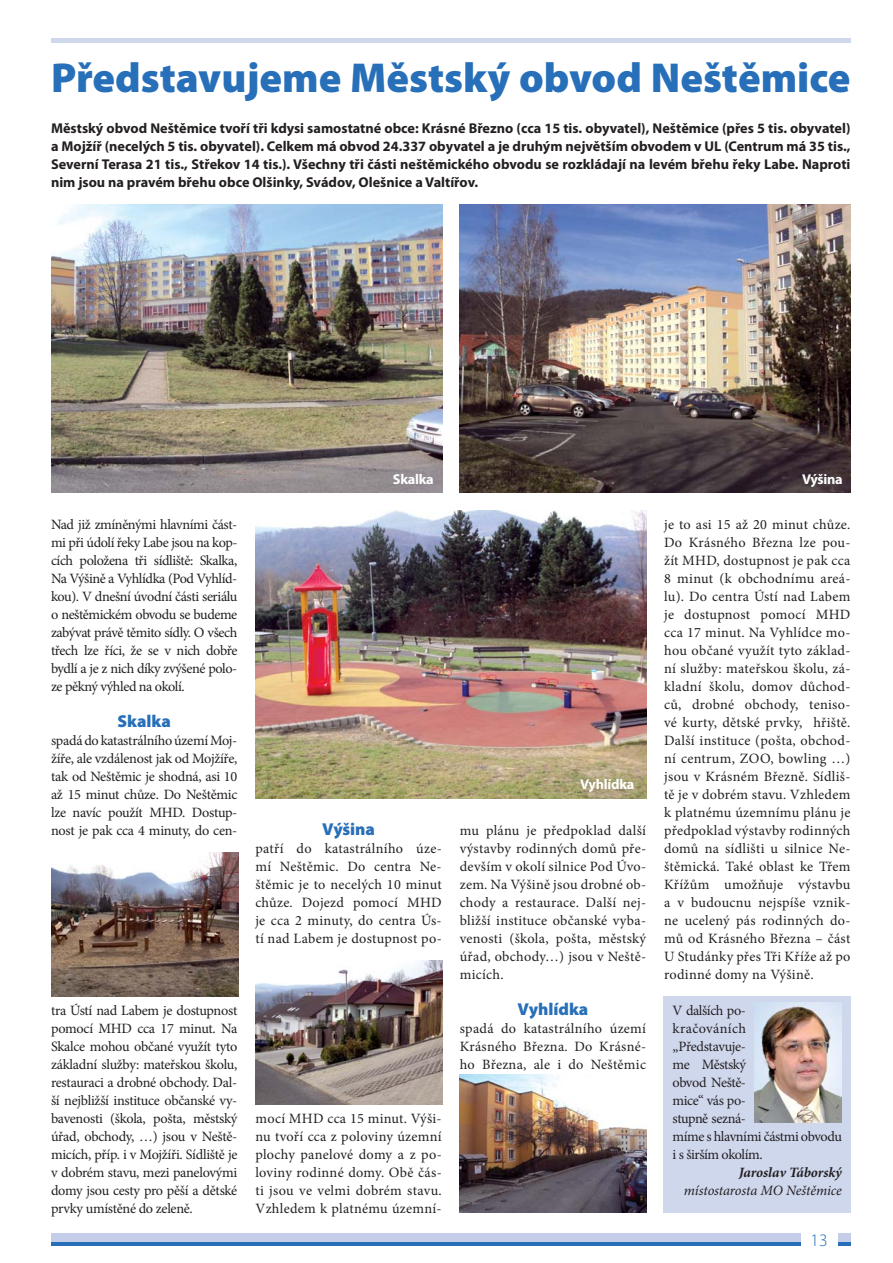
<style>
.page{position:relative;width:893px;height:1263px;background:#fff}
.page>*{position:absolute;margin:0;border:0;box-sizing:border-box;transform-origin:0 0}
.t1{font:900 42px "Myriad Pro";color:#276fb8}
.t2{font:300 17.55px "Myriad Pro";color:#276fb8}
.t3{font:900 17.25px "Myriad Pro";color:#276fb8}
.t4{font:14.25px/18px "Minion Pro";color:#231f20;text-align:justify}
.t5{font:700 14.25px/18px "Myriad Pro";color:#231f20;text-align:justify}
.t6{font:14.25px/18px "Minion Pro";letter-spacing:-.03em;color:#231f20}
.t7{font:italic 14.25px "Minion Pro";letter-spacing:-.01em;color:#231f20}
.t8{font:700 14.25px "Myriad Pro";letter-spacing:-.02em;color:#fff}
.t9{font:italic 700 14.25px "Minion Pro";letter-spacing:-.005em;color:#231f20}
</style>
<div class="page">
<div style="left:51px;top:1237px;width:750px;height:9px;background:#276fb8"></div>
<div style="left:51px;top:1233px;width:750px;height:9px;background:#c4cee9"></div>
<div style="left:838px;top:1237px;width:12px;height:9px;background:#276fb8"></div>
<div style="left:838px;top:1233px;width:12px;height:9px;background:#c4cee9"></div>
<div style="left:663px;top:997px;width:187px;height:216px;background:#cfd7ed"></div>
<div style="left:51px;top:38px;width:799px;height:5px;background:#cfd7ed"></div>
<img style="left:754px;top:1003px;width:87px;height:120px">
<img style="left:255px;top:961px;width:187px;height:144px">
<img style="left:51px;top:205px;width:391px;height:288px">
<img style="left:459px;top:205px;width:391px;height:288px">
<img style="left:51px;top:853px;width:187px;height:144px">
<img style="left:255px;top:511px;width:391px;height:288px">
<img style="left:459px;top:1075px;width:187px;height:138px">
<h1 class="t1" style="left:51px;top:62px;width:801px">Představujeme Městský obvod Neštěmice</h1>
<p class="t5" style="left:51px;top:120px;width:801px">Městský obvod Neštěmice tvoří tři kdysi samostatné obce: Krásné Březno (cca 15 tis. obyvatel), Neštěmice (přes 5 tis. obyvatel) a Mojžíř (necelých 5 tis. obyvatel). Celkem má obvod 24.337 obyvatel a je druhým největším obvodem v UL (Centrum má 35 tis., Severní Terasa 21 tis., Střekov 14 tis.). Všechny tři části neštěmického obvodu se rozkládají na levém břehu řeky Labe. Naproti nim jsou na pravém břehu obce Olšinky, Svádov, Olešnice a Valtířov.</p>
<p class="t4" style="left:51px;top:516px;width:188px">Nad již zmíněnými hlavními část&shy;mi při údolí řeky Labe jsou na kop&shy;cích položena tři sídliště: Skalka, Na Výšině a Vyhlídka (Pod Vyhlíd&shy;kou). V dnešní úvodní části seriálu o neštěmickém obvodu se budeme zabývat právě těmito sídly. O všech třech lze říci, že se v nich dobře bydlí a je z nich díky zvýšené polo&shy;ze pěkný výhled na okolí.</p>
<p class="t3" style="left:118px;top:714px;width:55px">Skalka</p>
<p class="t4" style="left:51px;top:732px;width:188px">spadá do katastrálního území Moj&shy;žíře, ale vzdálenost jak od Mojžíře, tak od Neštěmic je shodná, asi 10 až 15 minut chůze. Do Neštěmic lze navíc použít MHD. Dostup&shy;nost je pak cca 4 minuty, do cen-</p>
<p class="t4" style="left:51px;top:1002px;width:188px">tra Ústí nad Labem je dostupnost pomocí MHD cca 17 minut. Na Skalce mohou občané využít tyto základní služby: mateřskou školu, restauraci a drobné obchody. Dal&shy;ší nejbližší instituce občanské vy&shy;bavenosti (škola, pošta, městský úřad, obchody, …) jsou v Neště&shy;micích, příp. i v Mojžíři. Sídliště je v dobrém stavu, mezi panelovými domy jsou cesty pro pěší a dětské prvky umístěné do zeleně.</p>
<p class="t8" style="left:393px;top:474px;width:42px">Skalka</p>
<p class="t8" style="left:802px;top:474px;width:42px">Výšina</p>
<p class="t3" style="left:322px;top:822px;width:54px">Výšina</p>
<p class="t4" style="left:255px;top:840px;width:188px">patří do katastrálního úze&shy;mí Neštěmic. Do centra Ne&shy;štěmic je to necelých 10 minut chůze. Dojezd pomocí MHD je cca 2 minuty, do centra Ús&shy;tí nad Labem je dostupnost po-</p>
<p class="t4" style="left:255px;top:1110px;width:188px">mocí MHD cca 15 minut. Výši&shy;nu tvoří cca z poloviny územní plochy panelové domy a z po&shy;loviny rodinné domy. Obě čás&shy;ti jsou ve velmi dobrém stavu.<br>Vzhledem k platnému územní-</p>
<p class="t8" style="left:580px;top:779px;width:56px">Vyhlídka</p>
<p class="t4" style="left:460px;top:822px;width:188px">mu plánu je předpoklad další výstavby rodinných domů pře&shy;devším v okolí silnice Pod Úvo&shy;zem. Na Výšině jsou drobné ob&shy;chody a restaurace. Další nej&shy;bližší instituce občanské vyba&shy;venosti (škola, pošta, městský úřad, obchody…) jsou v Neště&shy;micích.</p>
<p class="t3" style="left:517px;top:1002px;width:72px">Vyhlídka</p>
<p class="t4" style="left:460px;top:1020px;width:188px">spadá do katastrálního území Krásného Března. Do Krásné&shy;ho Března, ale i do Neštěmic</p>
<p class="t4" style="left:664px;top:516px;width:188px">je to asi 15 až 20 minut chůze.<br>Do Krásného Března lze pou&shy;žít MHD, dostupnost je pak cca 8 minut (k obchodnímu areá&shy;lu). Do centra Ústí nad Labem je dostupnost pomocí MHD cca 17 minut. Na Vyhlídce mo&shy;hou občané využít tyto základ&shy;ní služby: mateřskou školu, zá&shy;kladní školu, domov důchod&shy;ců, drobné obchody, teniso&shy;vé kurty, dětské prvky, hřiště.<br>Další instituce (pošta, obchod&shy;ní centrum, ZOO, bowling …) jsou v Krásném Březně. Sídliš&shy;tě je v dobrém stavu. Vzhledem k platnému územnímu plánu je předpoklad výstavby rodinných domů na sídlišti u silnice Ne&shy;štěmická. Také oblast ke Třem Křížům umožňuje výstavbu a v budoucnu nejspíše vznik&shy;ne ucelený pás rodinných do&shy;mů od Krásného Března – část U Studánky přes Tři Kříže až po rodinné domy na Výšině.</p>
<p class="t6" style="left:673px;top:1002px;width:171px">V dalších po-<br>kračováních<br>„Představuje-<br>me Městský<br>obvod Neště-<br>mice“ vás po-<br>stupně sezná-<br>míme s hlavními částmi obvodu i s širším okolím.</p>
<p class="t9" style="left:739px;top:1166px;width:105px">Jaroslav Táborský</p>
<p class="t7" style="left:684px;top:1184px;width:160px">místostarosta MO Neštěmice</p>
<p class="t2" style="left:810px;top:1234px;width:19px">13</p>
</div>
